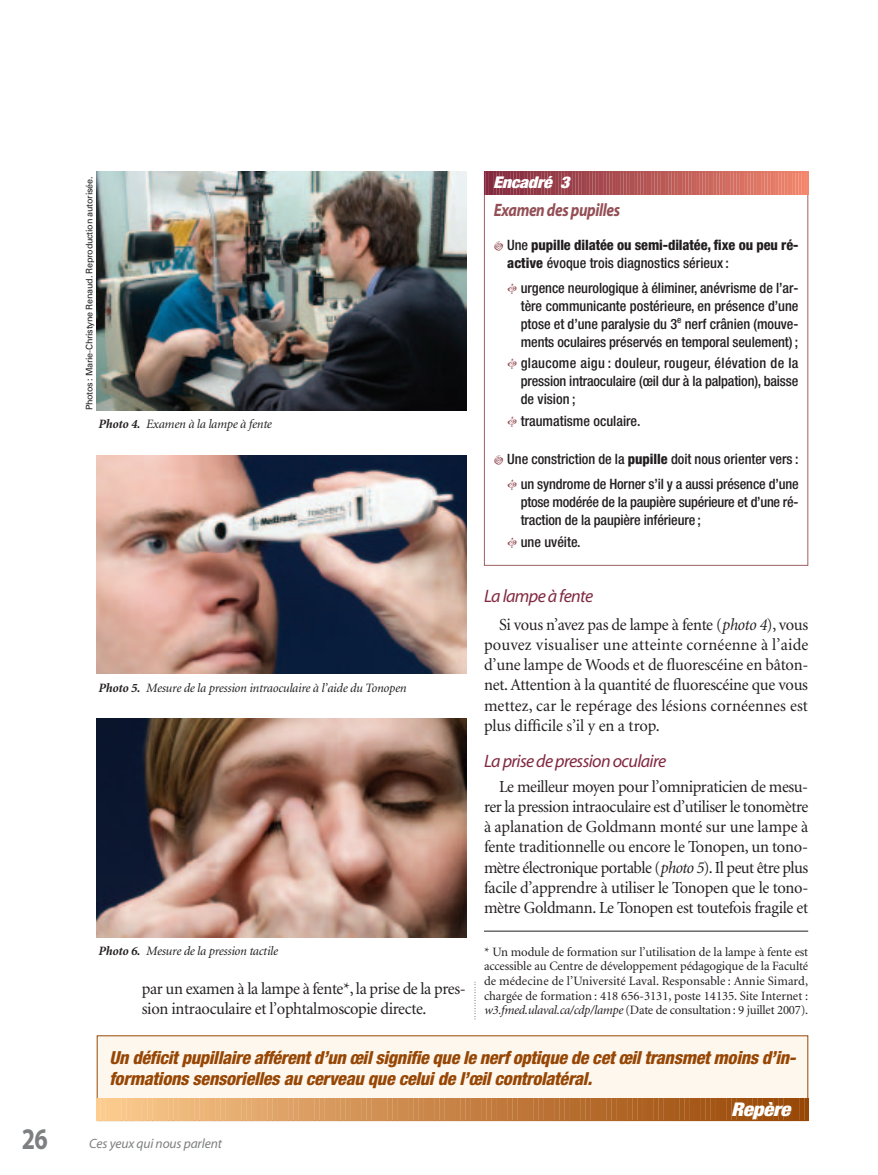
<style>
.page{position:relative;width:878px;height:1175px;background:#fff}
.page>*{position:absolute;margin:0;border:0;box-sizing:border-box;transform-origin:0 0}
.t1{font:700 30px "Myriad";color:#7d7f81;scale:.8 1}
.t2{font:italic 900 condensed 18.9px "Helvetica Neue";letter-spacing:-.015em;color:#fff;scale:1.11 1}
.t3{font:italic 800 condensed 18px/21.8px "Helvetica Neue";letter-spacing:-.015em;color:#974705}
.t4{font:italic 18px "Myriad";letter-spacing:-.035em;color:#82293f}
.t5{font:italic 700 18px "Myriad";letter-spacing:-.025em;color:#944f56;scale:.85 1}
.t6{font:16.8px/20.2px "Minion";letter-spacing:-.02em;color:#231f20;text-align:justify}
.t7{font:italic 900 condensed 16.2px "Helvetica Neue";letter-spacing:-.015em;color:#fff;scale:1.11 1}
.t8{font:500 condensed 14.25px/18px "Helvetica Neue";letter-spacing:-.01em;color:#231f20;text-align:justify}
.t9{font:800 condensed 14.25px/18px "Helvetica Neue";letter-spacing:-.005em;color:#231f20}
.t10{font:italic 13.5px "Myriad";letter-spacing:-.01em;color:#7d7f81}
.t11{font:12.75px/14.7px "Minion";letter-spacing:-.015em;color:#231f20;text-align:justify}
.t12{font:italic 12.75px "Minion";letter-spacing:-.015em;color:#231f20}
.t13{font:9px "Univers";letter-spacing:-.025em;color:#231f20}
.s1{font-weight:700}
.s2{font-weight:500}
.s3{font-weight:800}
.s4{font-style:italic}
</style>
<div class="page">
<svg style="left:474px;top:982px;width:1px;height:37px"></svg>
<hr style="left:484px;top:930px;width:324px;height:1px;background:#231f20">
<svg style="left:484px;top:172px;width:324px;height:22px;background:#b95c5b"></svg>
<img style="left:97px;top:172px;width:369px;height:238px">
<img style="left:97px;top:455px;width:369px;height:219px">
<img style="left:97px;top:718px;width:369px;height:219px">
<div style="left:97px;top:1035px;width:710px;height:85px;background:#fef7ed"></div>
<svg style="left:97px;top:1098px;width:147px;height:22px;background:#f1bd81"></svg>
<hr style="left:248px;top:1098px;width:2px;height:22px;background:#e5ac6f">
<svg style="left:254px;top:1098px;width:261px;height:22px;background:#d19055"></svg>
<hr style="left:519px;top:1098px;width:2px;height:22px;background:#bf7638">
<svg style="left:525px;top:1098px;width:162px;height:22px;background:#b36a2b"></svg>
<hr style="left:691px;top:1098px;width:2px;height:22px;background:#a65919">
<svg style="left:697px;top:1098px;width:110px;height:22px;background:#9f5212"></svg>
<h1 class="t1" style="left:22px;top:1127px;width:34px">26</h1>
<p class="t13" style="left:86px;top:410px;width:235px;rotate:-90deg">Photos : Marie-Christyne Renaud. Reproduction autorisée.</p>
<p class="t12" style="left:98px;top:419px;width:175px"><span class="s1">Photo 4.</span> Examen à la lampe à fente</p>
<p class="t12" style="left:98px;top:682px;width:309px"><span class="s1">Photo 5.</span> Mesure de la pression intraoculaire à l’aide du Tonopen</p>
<p class="t12" style="left:98px;top:946px;width:181px"><span class="s1">Photo 6.</span> Mesure de la pression tactile</p>
<p class="t6" style="left:142px;top:980px;width:325px">par un examen à la lampe à fente*, la prise de la pres&shy;sion intraoculaire et l’ophtalmoscopie directe.</p>
<p class="t7" style="left:493px;top:177px;width:70px">Encadré 3</p>
<p class="t5" style="left:494px;top:203px;width:150px">Examen des pupilles</p>
<p class="t9" style="left:507px;top:237px;width:292px"><span class="s2">Une</span> pupille dilatée ou semi-dilatée, fixe ou peu ré&shy;active <span class="s2">évoque trois diagnostics sérieux :</span></p>
<p class="t8" style="left:520px;top:280px;width:279px">urgence neurologique à éliminer, anévrisme de l’ar&shy;tère communicante postérieure, en présence d’une ptose et d’une paralysie du 3<sup>e</sup> nerf crânien (mouve&shy;ments oculaires préservés en temporal seulement) ;</p>
<p class="t8" style="left:520px;top:355px;width:279px">glaucome aigu : douleur, rougeur, élévation de la pression intraoculaire (œil dur à la palpation), baisse de vision ;</p>
<p class="t8" style="left:520px;top:413px;width:121px">traumatisme oculaire.</p>
<p class="t8" style="left:507px;top:448px;width:293px;line-height:24.8px;text-align:right">Une constriction de la <span class="s3">pupille</span> doit nous orienter vers : un syndrome de Horner s’il y a aussi présence d’une</p>
<p class="t8" style="left:520px;top:494px;width:279px">ptose modérée de la paupière supérieure et d’une ré&shy;traction de la paupière inférieure ;</p>
<p class="t8" style="left:520px;top:534px;width:61px">une uvéite.</p>
<p class="t4" style="left:484px;top:589px;width:111px">La lampe à fente</p>
<p class="t6" style="left:484px;top:615px;width:326px;text-indent:15px">Si vous n’avez pas de lampe à fente (<span class="s4">photo 4</span>), vous pouvez visualiser une atteinte cornéenne à l’aide d’une lampe de Woods et de fluorescéine en bâton&shy;net. Attention à la quantité de fluorescéine que vous mettez, car le repérage des lésions cornéennes est plus difficile s’il y en a trop.</p>
<p class="t4" style="left:484px;top:754px;width:184px">Laprise de pression oculaire</p>
<p class="t6" style="left:484px;top:777px;width:326px;text-indent:15px">Le meilleur moyen pour l’omnipraticien de mesu&shy;rer la pression intraoculaire est d’utiliser le tonomètre à aplanation de Goldmann monté sur une lampe à fente traditionnelle ou encore le Tonopen, un tono&shy;mètre électronique portable (<span class="s4">photo 5</span>). Il peut être plus facile d’apprendre à utiliser le Tonopen que le tono&shy;mètre Goldmann. Le Tonopen est toutefois fragile et</p>
<p class="t11" style="left:484px;top:945px;width:326px">* Un module de formation sur l’utilisation de la lampe à fente est accessible au Centre de développement pédagogique de la Faculté de médecine de l’Université Laval. Responsable : Annie Simard, chargée de formation : 418 656-3131, poste 14135. Site Internet : <span class="s4">w3.fmed.ulaval.ca/cdp/lampe</span> (Date de consultation : 9 juillet 2007).</p>
<p class="t3" style="left:110px;top:1047px;width:688px">Un déficit pupillaire afférent d’un œil signifie que le nerf optique de cet œil transmet moins d’in&shy;formations sensorielles au cerveau que celui de l’œil controlatéral.</p>
<p class="t2" style="left:731px;top:1102px;width:55px">Repère</p>
<p class="t10" style="left:89px;top:1138px;width:134px">Ces yeux qui nous parlent</p>
</div>
